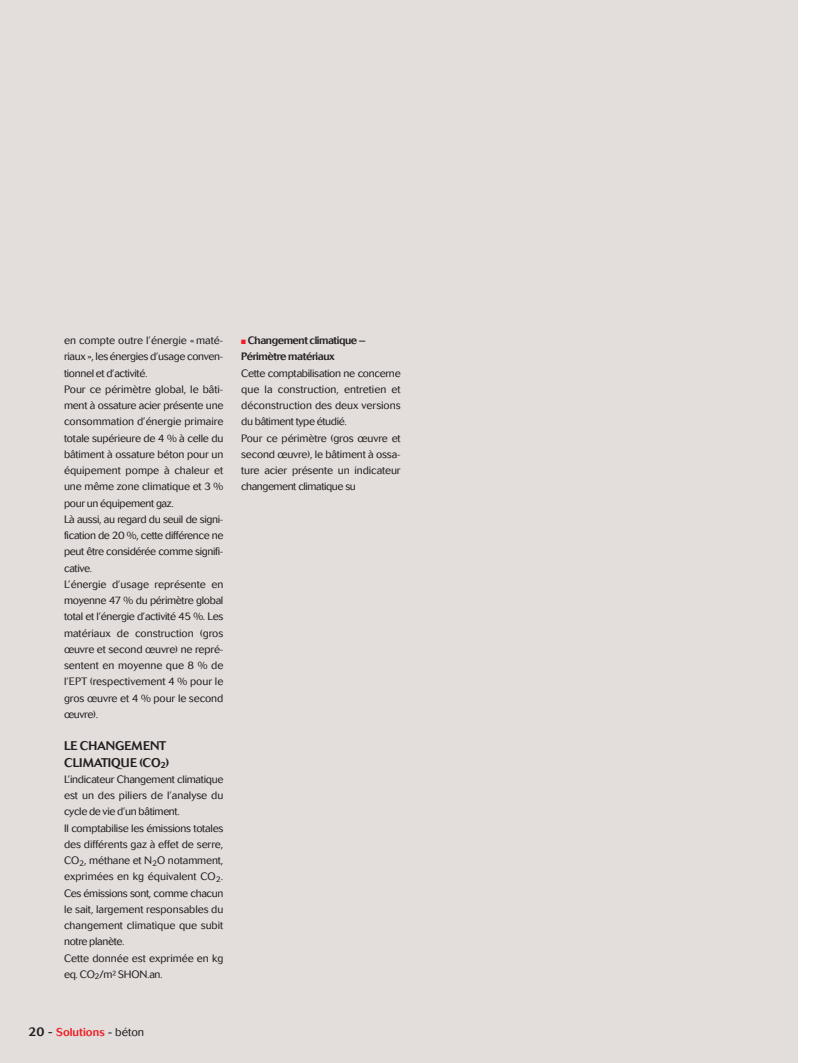
<style>
.page{position:relative;width:824px;height:1063px;background:#fff}
.page>*{position:absolute;margin:0;border:0;box-sizing:border-box;transform-origin:0 0}
.t1{font:500 12.5px/16.2px "Cosmos";color:#231f20}
.t2{font:500 11.25px "Cosmos";color:#ee1d23}
.t3{font:300 10.62px/16.2px "Cosmos";letter-spacing:-.01em;color:#231f20}
.t4{font:500 10.62px/16.2px "Cosmos";letter-spacing:-.04em;color:#231f20}
.s1{color:#ee1d23}
.s2{font-size:12.5px;color:#231f20}
.s3{color:#231f20}
.s4{font-weight:300;color:#231f20}
</style>
<div class="page">
<div style="left:0;top:0;width:797px;height:1063px;background:#e3dedc"></div>
<p class="t3" style="left:64px;top:333px;width:161px">en compte outre l’énergie « maté&shy;riaux », les énergies d’usage conven&shy;tionnel et d’activité.<br>Pour ce périmètre global, le bâti&shy;ment à ossature acier présente une consommation d’énergie primaire totale supérieure de 4 % à celle du bâtiment à ossature béton pour un équipement pompe à chaleur et une même zone climatique et 3 % pour un équipement gaz.<br>Là aussi, au regard du seuil de signi&shy;fication de 20 %, cette différence ne peut être considérée comme signifi&shy;cative.<br>L’énergie d’usage représente en moyenne 47 % du périmètre global total et l’énergie d’activité 45 %. Les matériaux de construction (gros œuvre et second œuvre) ne repré&shy;sentent en moyenne que 8 % de l’EPT (respectivement 4 % pour le gros œuvre et 4 % pour le second œuvre).</p>
<p class="t1" style="left:64px;top:739px;width:107px">LE CHANGEMENT<br>CLIMATIQUE (CO<sub>2</sub>)</p>
<p class="t3" style="left:64px;top:772px;width:161px">L’indicateur Changement climatique est un des piliers de l’analyse du cycle de vie d’un bâtiment.<br>Il comptabilise les émissions totales des différents gaz à effet de serre,<br>CO<sub>2</sub>, méthane et N<sub>2</sub>O notamment, exprimées en kg équivalent CO<sub>2</sub>.<br>Ces émissions sont, comme chacun le sait, largement responsables du changement climatique que subit notre planète.<br>Cette donnée est exprimée en kg eq. CO<sub>2</sub>/m² SHON.an.</p>
<p class="t4" style="left:241px;top:333px;width:126px"><span class="s1">■</span> Changement climatique –<br>Périmètre matériaux</p>
<p class="t3" style="left:241px;top:366px;width:161px">Cette comptabilisation ne concerne que la construction, entretien et déconstruction des deux versions du bâtiment type étudié.<br>Pour ce périmètre (gros œuvre et second œuvre), le bâtiment à ossa&shy;ture acier présente un indicateur changement climatique su</p>
<p class="t2" style="left:28px;top:1028px;width:117px"><span class="s2">20 -</span> Solutions <span class="s3">-</span> <span class="s4">béton</span></p>
</div>
